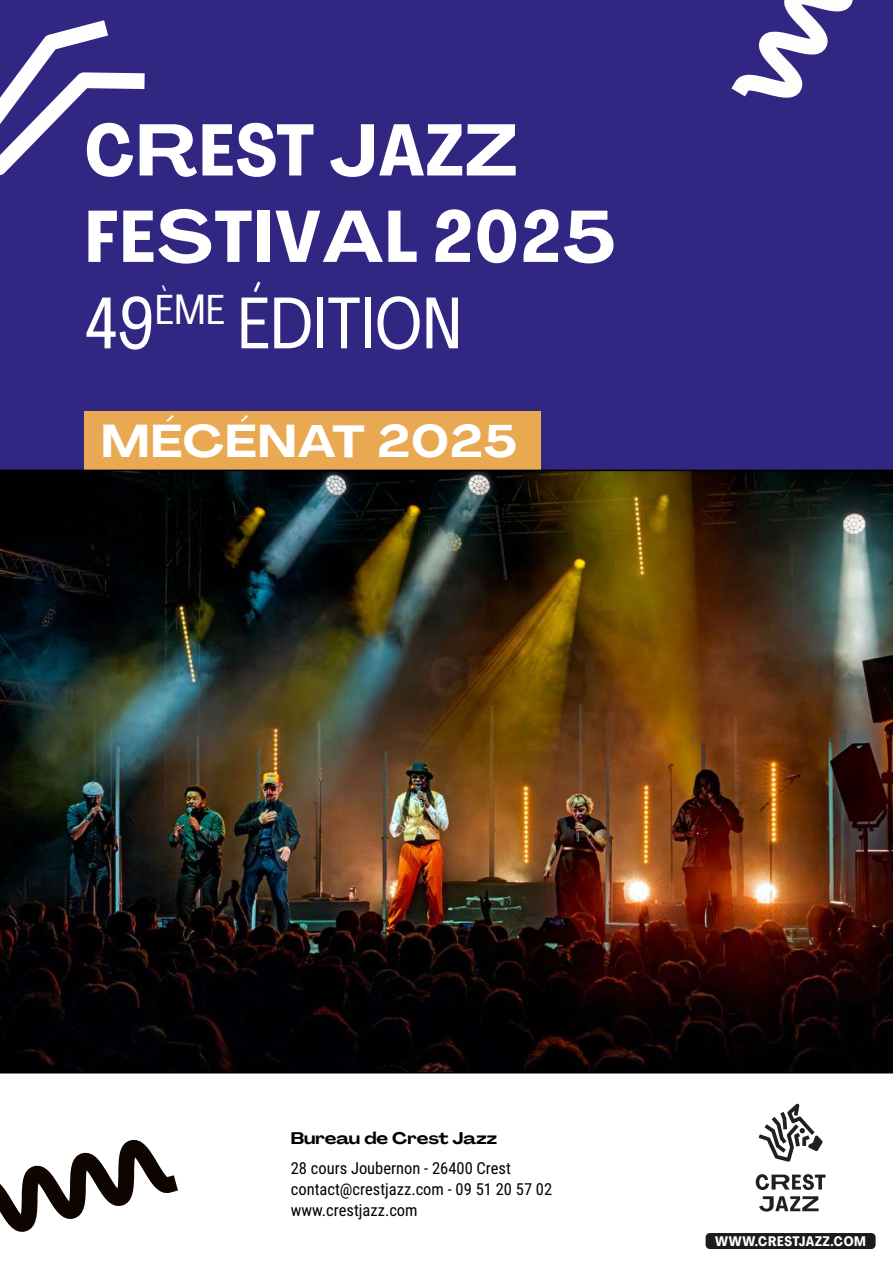
<style>
.page{position:relative;width:893px;height:1263px;background:#fff}
.page>*{position:absolute;margin:0;border:0;box-sizing:border-box;transform-origin:0 0}
.t1{font:700 72px/86.4px "Agrandir Tight";letter-spacing:.025em;color:#fff}
.t2{font:700 expanded 45px "Agrandir";letter-spacing:.025em;color:#fff}
.t3{font:16.5px/21px "Roboto Condensed";color:#000}
.t4{font:700 expanded 16.5px "Agrandir";color:#000}
.t5{font:700 13.5px "Agrandir Tight";letter-spacing:.05em;color:#fff}
.s1{font-family:"Agrandir";font-stretch:expanded}
.s2{font-weight:400}
</style>
<div class="page">
<svg style="left:756px;top:1174px;width:69px;height:16px"></svg>
<svg style="left:759px;top:1196px;width:60px;height:15px"></svg>
<svg style="left:759px;top:1103px;width:64px;height:59px"></svg>
<div style="left:706px;top:1233px;width:170px;height:16px;background:#1e1c1a;border-radius:4px"></div>
<div style="left:0;top:0;width:893px;height:470px;background:#312783"></div>
<div style="left:84px;top:411px;width:457px;height:59px;background:#e9a953"></div>
<svg style="left:731px;top:0;width:122px;height:98px"></svg>
<svg style="left:0;top:20px;width:145px;height:155px"></svg>
<svg style="left:0;top:1139px;width:178px;height:93px"></svg>
<img style="left:0;top:470px;width:893px;height:603px">
<h1 class="t1" style="left:85px;top:114px;width:532px">C<span class="s1">R</span>EST <span class="s1">J</span>AZ<span class="s1">Z<br></span>FE<span class="s1">S</span>TIV<span class="s1">A</span>L 202<span class="s1">5<br></span><span class="s2">49</span><sup>ÈME</sup> <span class="s2">ÉDITION</span></h1>
<h2 class="t2" style="left:101px;top:424px;width:417px">MÉCÉNAT 2025</h2>
<p class="t4" style="left:291px;top:1131px;width:208px">Bureau de Crest Jazz</p>
<p class="t3" style="left:291px;top:1159px;width:263px">28 cours Joubernon - 26400 Crest contact@crestjazz.com - 09 51 20 57 02 www.crestjazz.com</p>
<p class="t5" style="left:715px;top:1236px;width:152px">WWW.CRESTJAZZ.COM</p>
</div>
